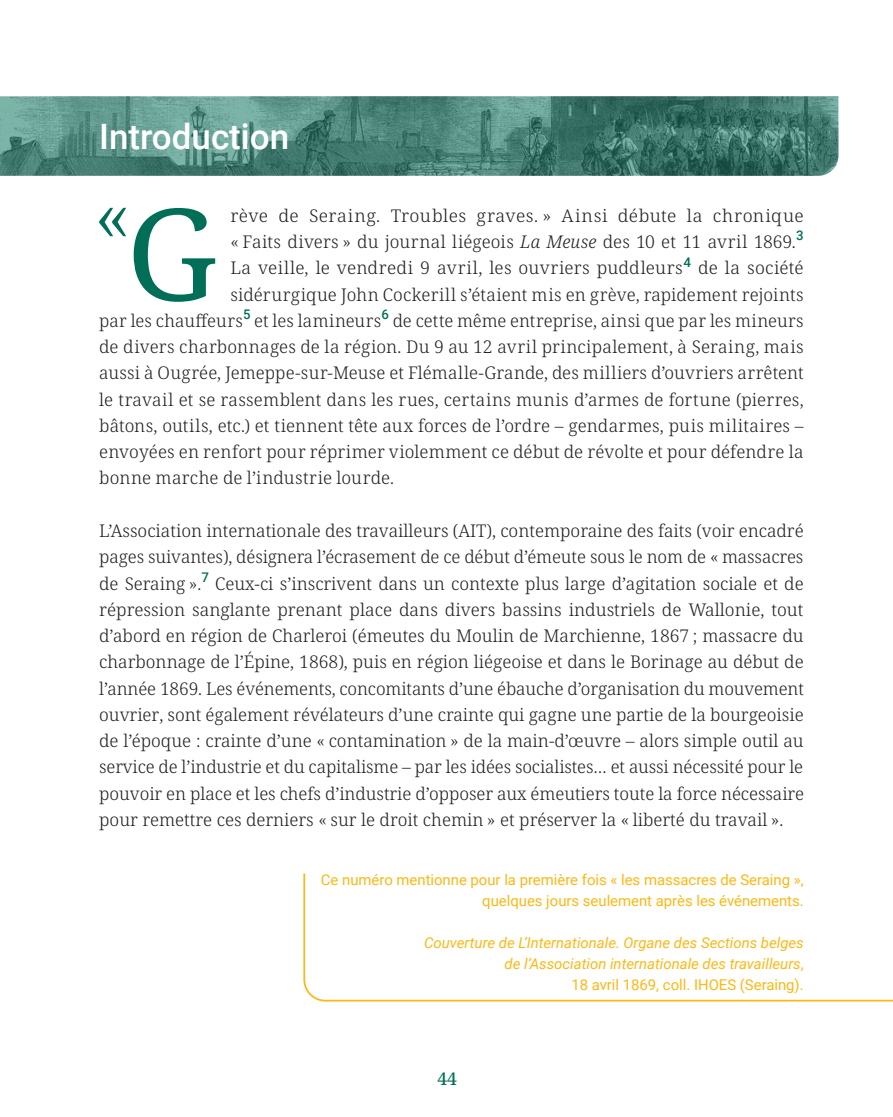
<style>
.page{position:relative;width:893px;height:1117px;background:#fff}
.page>*{position:absolute;margin:0;border:0;box-sizing:border-box;transform-origin:0 0}
._3__TEXTE_COURANT_-_Carnet_Carhop_VD{font:127.75px "Noto Serif";color:#016f58}
._3__TEXTE_COURANT_-_Carnet_Carhop_VD-2{font:300 76.65px "Noto Serif";color:#016f58}
._2__TITRES_Niv_2_en_intro_-_Carnet_Carhop{font:500 35px "Roboto";color:#fff}
._3__TEXTE_COURANT_-_Carnet_Carhop_VD-3{font:300 17.5px/26.2px "Noto Serif";letter-spacing:.01em;color:#231f20;text-align:justify}
._3__TEXTE_COURANT_-_Carnet_Carhop_VD-4{font:300 17.5px "Noto Serif";letter-spacing:.03em;color:#231f20}
.t1{font:500 17.5px "Noto Serif";color:#016f58}
._5__LEGENDE_IMAGE_-_Carnet_Carhop{font:italic 14.88px/21px "Roboto";color:#fcb814;text-align:right}
._5__LEGENDE_IMAGE_-_Carnet_Carhop-2{font:14.88px/21px "Roboto";color:#fcb814;text-align:right}
.s1{font-style:italic}
.s2{font-style:normal}
</style>
<div class="page">
<svg style="left:0;top:96px;width:838px;height:80px;background:#4d847a"></svg>
<svg style="left:303px;top:873px;width:590px;height:129px"></svg>
<p class="_2__TITRES_Niv_2_en_intro_-_Carnet_Carhop" style="left:99px;top:112px;width:192px">Introduction</p>
<p class="_3__TEXTE_COURANT_-_Carnet_Carhop_VD-2" style="left:94px;top:163px;width:39px">«</p>
<p class="_3__TEXTE_COURANT_-_Carnet_Carhop_VD" style="left:126px;top:166px;width:93px">G</p>
<p class="_3__TEXTE_COURANT_-_Carnet_Carhop_VD-4" style="left:230px;top:203px;width:575px">rève de Seraing. Troubles graves. » Ainsi débute la chronique</p>
<p class="_3__TEXTE_COURANT_-_Carnet_Carhop_VD-3" style="left:230px;top:229px;width:575px">« Faits divers » du journal liégeois <span class="s1">La Meuse</span> des 10 et 11 avril 1869.<sup>3</sup></p>
<p class="_3__TEXTE_COURANT_-_Carnet_Carhop_VD-3" style="left:230px;top:255px;width:575px">La veille, le vendredi 9 avril, les ouvriers puddleurs<sup>4</sup> de la société</p>
<p class="_3__TEXTE_COURANT_-_Carnet_Carhop_VD-3" style="left:230px;top:282px;width:575px">sidérurgique John Cockerill s’étaient mis en grève, rapidement rejoints</p>
<p class="_3__TEXTE_COURANT_-_Carnet_Carhop_VD-3" style="left:99px;top:308px;width:706px">par les chauffeurs<sup>5</sup> et les lamineurs<sup>6</sup> de cette même entreprise, ainsi que par les mineurs</p>
<p class="_3__TEXTE_COURANT_-_Carnet_Carhop_VD-3" style="left:99px;top:334px;width:706px">de divers charbonnages de la région. Du 9 au 12 avril principalement, à Seraing, mais</p>
<p class="_3__TEXTE_COURANT_-_Carnet_Carhop_VD-3" style="left:99px;top:360px;width:706px">aussi à Ougrée, Jemeppe-sur-Meuse et Flémalle-Grande, des milliers d’ouvriers arrêtent</p>
<p class="_3__TEXTE_COURANT_-_Carnet_Carhop_VD-3" style="left:99px;top:387px;width:706px">le travail et se rassemblent dans les rues, certains munis d’armes de fortune (pierres,</p>
<p class="_3__TEXTE_COURANT_-_Carnet_Carhop_VD-3" style="left:99px;top:413px;width:706px">bâtons, outils, etc.) et tiennent tête aux forces de l’ordre – gendarmes, puis militaires –</p>
<p class="_3__TEXTE_COURANT_-_Carnet_Carhop_VD-3" style="left:99px;top:439px;width:706px">envoyées en renfort pour réprimer violemment ce début de révolte et pour défendre la</p>
<p class="_3__TEXTE_COURANT_-_Carnet_Carhop_VD-3" style="left:99px;top:465px;width:296px">bonne marche de l’industrie lourde.</p>
<p class="_3__TEXTE_COURANT_-_Carnet_Carhop_VD-3" style="left:99px;top:518px;width:706px">L’Association internationale des travailleurs (AIT), contemporaine des faits (voir encadré pages suivantes), désignera l’écrasement de ce début d’émeute sous le nom de « massacres de Seraing ».<sup>7</sup> Ceux-ci s’inscrivent dans un contexte plus large d’agitation sociale et de répression sanglante prenant place dans divers bassins industriels de Wallonie, tout d’abord en région de Charleroi (émeutes du Moulin de Marchienne, 1867 ; massacre du charbonnage de l’Épine, 1868), puis en région liégeoise et dans le Borinage au début de l’année 1869. Les événements, concomitants d’une ébauche d’organisation du mouvement ouvrier, sont également révélateurs d’une crainte qui gagne une partie de la bourgeoisie de l’époque : crainte d’une « contamination » de la main-d’œuvre – alors simple outil au service de l’industrie et du capitalisme – par les idées socialistes… et aussi nécessité pour le pouvoir en place et les chefs d’industrie d’opposer aux émeutiers toute la force nécessaire pour remettre ces derniers « sur le droit chemin » et préserver la « liberté du travail ».</p>
<p class="_5__LEGENDE_IMAGE_-_Carnet_Carhop-2" style="left:321px;top:868px;width:484px">Ce numéro mentionne pour la première fois « les massacres de Seraing », quelques jours seulement après les événements.</p>
<p class="_5__LEGENDE_IMAGE_-_Carnet_Carhop" style="left:424px;top:931px;width:381px">Couverture de L’Internationale. Organe des Sections belges de l’Association internationale des travailleurs<span class="s2">,<br>18 avril 1869, coll. IHOES (Seraing).</span></p>
<p class="t1" style="left:437px;top:1065px;width:21px">44</p>
</div>
